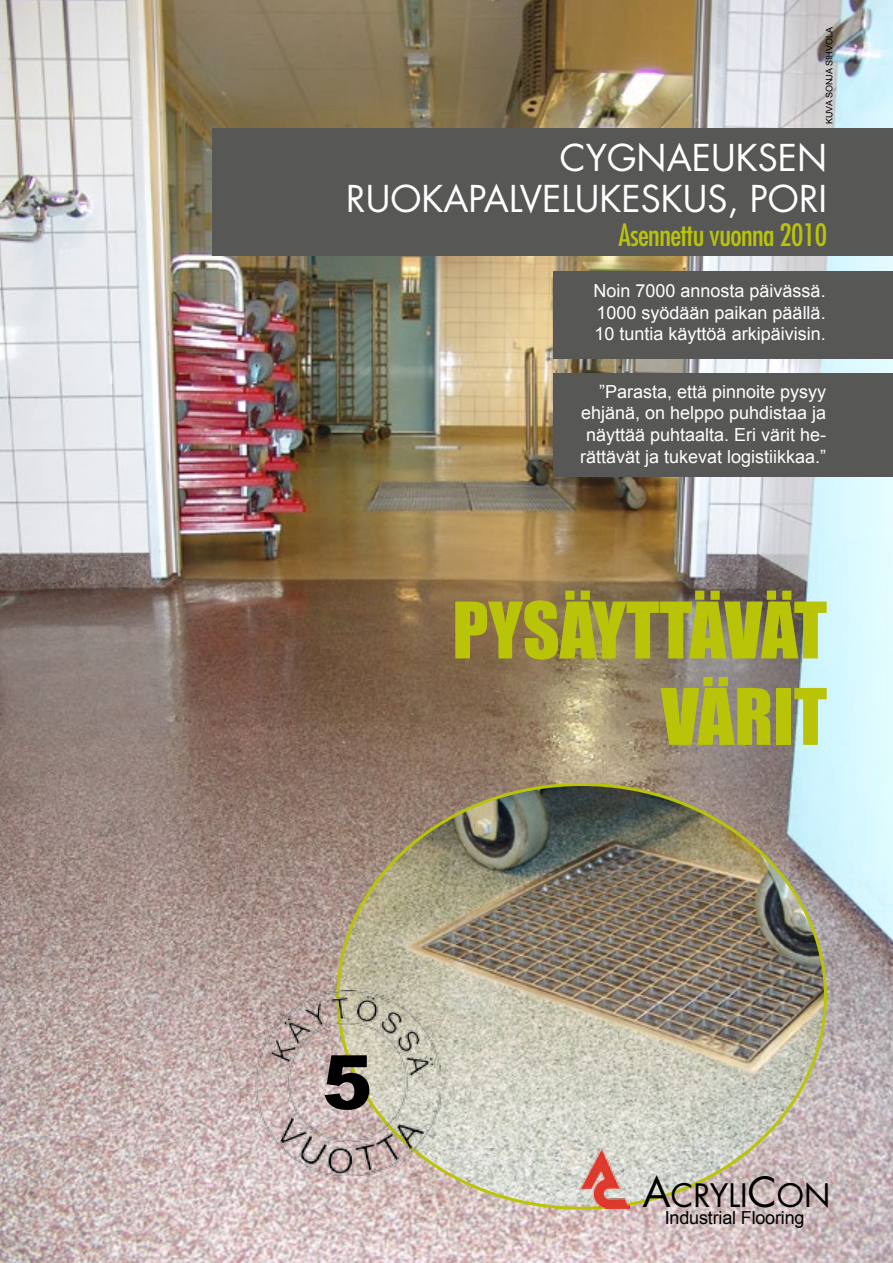
<style>
.page{position:relative;width:893px;height:1263px;background:#fff}
.page>*{position:absolute;margin:0;border:0;box-sizing:border-box;transform-origin:0 0}
.t1{font:900 75px "Arial";color:#000}
.t2{font:72px/86.4px "Impact";color:#b9c408;text-align:right}
.t3{font:36px/40.5px "Futura";color:#fff;text-align:right}
.t4{font:31.5px "Futura";color:#000}
.t5{font:condensed 30px "Futura";letter-spacing:-.02em;color:#b9c408}
.t6{font:18px/21.6px "Arial";color:#fff;text-align:right}
.t7{font:18px "Arial";letter-spacing:-.01em;color:#000}
.t8{font:9px "Arial";color:#000}
.s1{font-size:40.5px}
</style>
<div class="page">
<img style="left:0;top:0;width:893px;height:1263px">
<div style="left:213px;top:128px;width:680px;height:127px;background:#575756"></div>
<img style="left:338px;top:784px;width:487px;height:420px">
<div style="left:553px;top:373px;width:340px;height:103px;background:#575756"></div>
<div style="left:553px;top:271px;width:340px;height:87px;background:#575756"></div>
<img style="left:580px;top:1148px;width:50px;height:60px">
<img style="left:256px;top:990px;width:185px;height:185px">
<p class="t8" style="left:823px;top:124px;width:98px;rotate:-90deg">KUVA SONJA SIHVOLA</p>
<h3 class="t3" style="left:346px;top:138px;width:482px">CYGNAEUKSEN<br>RUOKAPALVELUKESKUS, PORI</h3>
<h3 class="t5" style="left:619px;top:217px;width:210px">Asennettu vuonna 2010</h3>
<p class="t6" style="left:593px;top:280px;width:234px;text-align:justify">Noin 7000 annosta päivässä.<br>1000 syödään paikan päällä.<br>10 tuntia käyttöä arkipäivisin.</p>
<p class="t6" style="left:580px;top:381px;width:248px">”Parasta, että pinnoite pysyy ehjänä, on helppo puhdistaa ja näyttää puhtaalta. Eri värit he&shy;rättävät ja tukevat logistiikkaa.”</p>
<h2 class="t2" style="left:452px;top:585px;width:376px">PYSÄYTTÄVÄT<br>VÄRIT</h2>
<h1 class="t1" style="left:322px;top:1028px;width:52px">5</h1>
<h3 class="t4" style="left:642px;top:1175px;width:189px"><span class="s1">A</span>CRYLI<span class="s1">C</span>ON</h3>
<p class="t7" style="left:665px;top:1205px;width:141px">Industrial Flooring</p>
</div>
